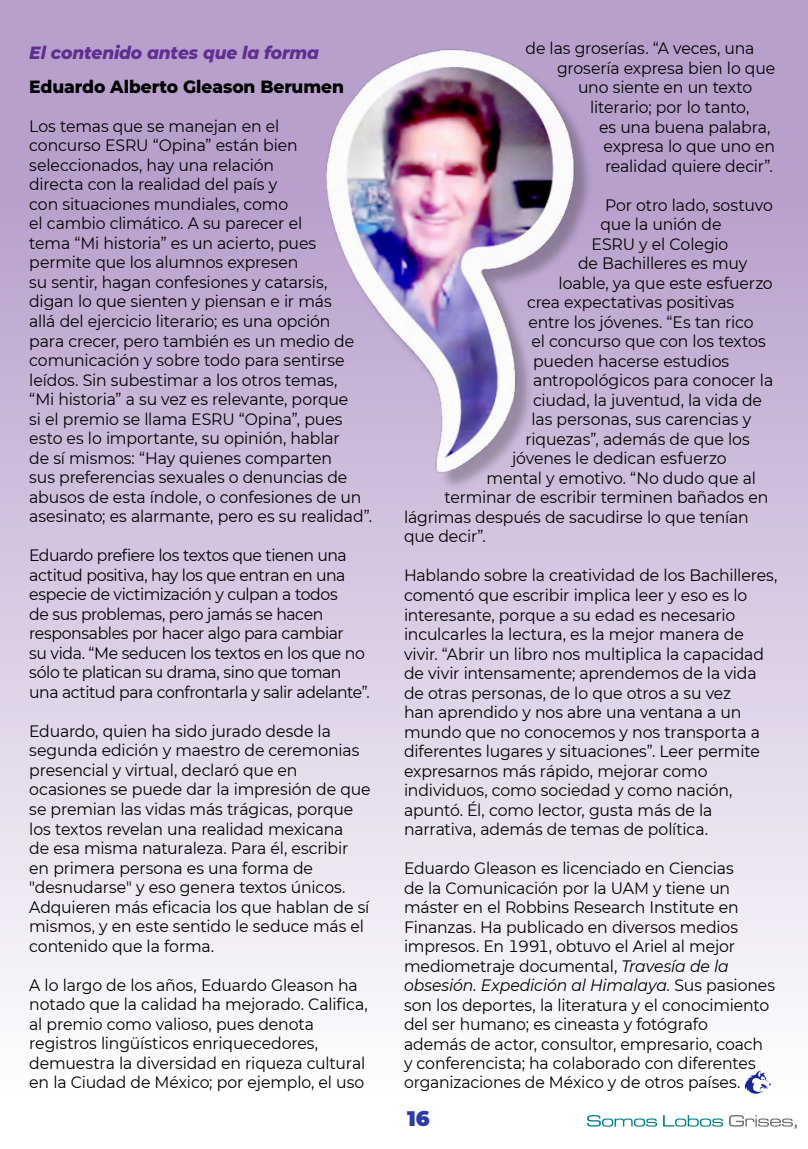
<style>
.page{position:relative;width:808px;height:1149px;background:#fff}
.page>*{position:absolute;margin:0;border:0;box-sizing:border-box;transform-origin:0 0}
.t1{font:900 21px "Montserrat";color:#2c3ca5}
.t2{font:800 18px "Montserrat";letter-spacing:-.005em;color:#000;scale:.95 1}
.t3{font:italic 800 18px "Montserrat";letter-spacing:-.01em;color:#602d91;scale:.95 1}
.t4{font:16.5px/19.5px "Montserrat";letter-spacing:-.01em;color:#000;scale:.95 1}
.t5{font:16.5px/19.5px "Montserrat";letter-spacing:-.03em;color:#000;scale:.95 1}
.s1{font-style:italic}
</style>
<div class="page">
<svg style="left:587px;top:1115px;width:70px;height:11px"></svg>
<svg style="left:663px;top:1115px;width:60px;height:11px"></svg>
<svg style="left:729px;top:1115px;width:68px;height:13px"></svg>
<div style="left:0;top:0;width:808px;height:1089px;background:linear-gradient(to bottom,#ad92c4,#fcfbfc)"></div>
<svg style="left:744px;top:1070px;width:27px;height:23px"></svg>
<hr style="left:807px;top:130px;width:1px;height:95px;background:#4da4ac">
<div style="left:329px;top:52px;width:264px;height:439px;background:#000;opacity:.25"></div>
<img style="left:311px;top:45px;width:274px;height:432px">
<p class="t3" style="left:29px;top:39px;width:306px">El contenido antes que la forma</p>
<p class="t2" style="left:29px;top:73px;width:333px">Eduardo Alberto Gleason Berumen</p>
<p class="t4" style="left:29px;top:116px;width:362px">Los temas que se manejan en el<br>concurso ESRU “Opina” están bien seleccionados, hay una relación<br>directa con la realidad del país y<br>con situaciones mundiales, como<br>el cambio climático. A su parecer el<br>tema “Mi historia” es un acierto, pues permite que los alumnos expresen<br>su sentir, hagan confesiones y catarsis, digan lo que sienten y piensan e ir más<br>allá del ejercicio literario; es una opción<br>para crecer, pero también es un medio de comunicación y sobre todo para sentirse leídos. Sin subestimar a los otros temas,<br>“Mi historia” a su vez es relevante, porque<br>si el premio se llama ESRU “Opina”, pues esto es lo importante, su opinión, hablar<br>de sí mismos: “Hay quienes comparten<br>sus preferencias sexuales o denuncias de abusos de esta índole, o confesiones de un asesinato; es alarmante, pero es su realidad”.</p>
<p class="t5" style="left:29px;top:545px;width:360px">Eduardo prefiere los textos que tienen una actitud positiva, hay los que entran en una especie de victimización y culpan a todos<br>de sus problemas, pero jamás se hacen responsables por hacer algo para cambiar<br>su vida. “Me seducen los textos en los que no sólo te platican su drama, sino que toman una actitud para confrontarla y salir adelante”.</p>
<p class="t4" style="left:29px;top:720px;width:361px">Eduardo, quien ha sido jurado desde la segunda edición y maestro de ceremonias presencial y virtual, declaró que en ocasiones se puede dar la impresión de que se premian las vidas más trágicas, porque los textos revelan una realidad mexicana<br>de esa misma naturaleza. Para él, escribir en primera persona es una forma de "desnudarse" y eso genera textos únicos.<br>Adquieren más eficacia los que hablan de sí mismos, y en este sentido le seduce más el contenido que la forma.</p>
<p class="t4" style="left:29px;top:974px;width:358px">A lo largo de los años, Eduardo Gleason ha notado que la calidad ha mejorado. Califica, al premio como valioso, pues denota registros lingüísticos enriquecedores, demuestra la diversidad en riqueza cultural en la Ciudad de México; por ejemplo, el uso</p>
<p class="t4" style="left:525px;top:38px;width:242px">de las groserías. “A veces, una</p>
<p class="t4" style="left:557px;top:58px;width:231px">grosería expresa bien lo que</p>
<p class="t4" style="left:578px;top:77px;width:185px">uno siente en un texto</p>
<p class="t4" style="left:590px;top:97px;width:169px">literario; por lo tanto,</p>
<p class="t4" style="left:599px;top:116px;width:182px">es una buena palabra,</p>
<p class="t4" style="left:603px;top:136px;width:182px">expresa lo que uno en</p>
<p class="t4" style="left:605px;top:155px;width:178px">realidad quiere decir”.</p>
<p class="t4" style="left:605px;top:194px;width:178px">Por otro lado, sostuvo</p>
<p class="t4" style="left:600px;top:214px;width:129px">que la unión de</p>
<p class="t4" style="left:591px;top:233px;width:146px">ESRU y el Colegio</p>
<p class="t4" style="left:578px;top:253px;width:180px">de Bachilleres es muy</p>
<p class="t4" style="left:558px;top:272px;width:227px">loable, ya que este esfuerzo</p>
<p class="t4" style="left:527px;top:292px;width:220px">crea expectativas positivas</p>
<p class="t4" style="left:528px;top:311px;width:238px">entre los jóvenes. “Es tan rico</p>
<p class="t4" style="left:531px;top:331px;width:248px">el concurso que con los textos</p>
<p class="t4" style="left:533px;top:350px;width:208px">pueden hacerse estudios</p>
<p class="t4" style="left:533px;top:370px;width:254px">antropológicos para conocer la</p>
<p class="t4" style="left:533px;top:389px;width:243px">ciudad, la juventud, la vida de</p>
<p class="t4" style="left:531px;top:409px;width:233px">las personas, sus carencias y</p>
<p class="t4" style="left:525px;top:428px;width:238px">riquezas”, además de que los</p>
<p class="t4" style="left:512px;top:448px;width:227px">jóvenes le dedican esfuerzo</p>
<p class="t4" style="left:486px;top:467px;width:285px">mental y emotivo. “No dudo que al</p>
<p class="t4" style="left:444px;top:487px;width:342px">terminar de escribir terminen bañados en</p>
<p class="t4" style="left:404px;top:506px;width:365px">lágrimas después de sacudirse lo que tenían</p>
<p class="t4" style="left:404px;top:526px;width:88px">que decir”.</p>
<p class="t4" style="left:404px;top:565px;width:395px">Hablando sobre la creatividad de los Bachilleres, comentó que escribir implica leer y eso es lo interesante, porque a su edad es necesario inculcarles la lectura, es la mejor manera de vivir. “Abrir un libro nos multiplica la capacidad de vivir intensamente; aprendemos de la vida de otras personas, de lo que otros a su vez<br>han aprendido y nos abre una ventana a un mundo que no conocemos y nos transporta a diferentes lugares y situaciones”. Leer permite expresarnos más rápido, mejorar como individuos, como sociedad y como nación, apuntó. Él, como lector, gusta más de la narrativa, además de temas de política.</p>
<p class="t4" style="left:404px;top:857px;width:392px">Eduardo Gleason es licenciado en Ciencias<br>de la Comunicación por la UAM y tiene un máster en el Robbins Research Institute en Finanzas. Ha publicado en diversos medios impresos. En 1991, obtuvo el Ariel al mejor mediometraje documental, <span class="s1">Travesía de la obsesión. Expedición al Himalaya.</span> Sus pasiones son los deportes, la literatura y el conocimiento del ser humano; es cineasta y fotógrafo<br>además de actor, consultor, empresario, coach y conferencista; ha colaborado con diferentes organizaciones de México y de otros países.</p>
<p class="t1" style="left:407px;top:1102px;width:24px">16</p>
</div>
